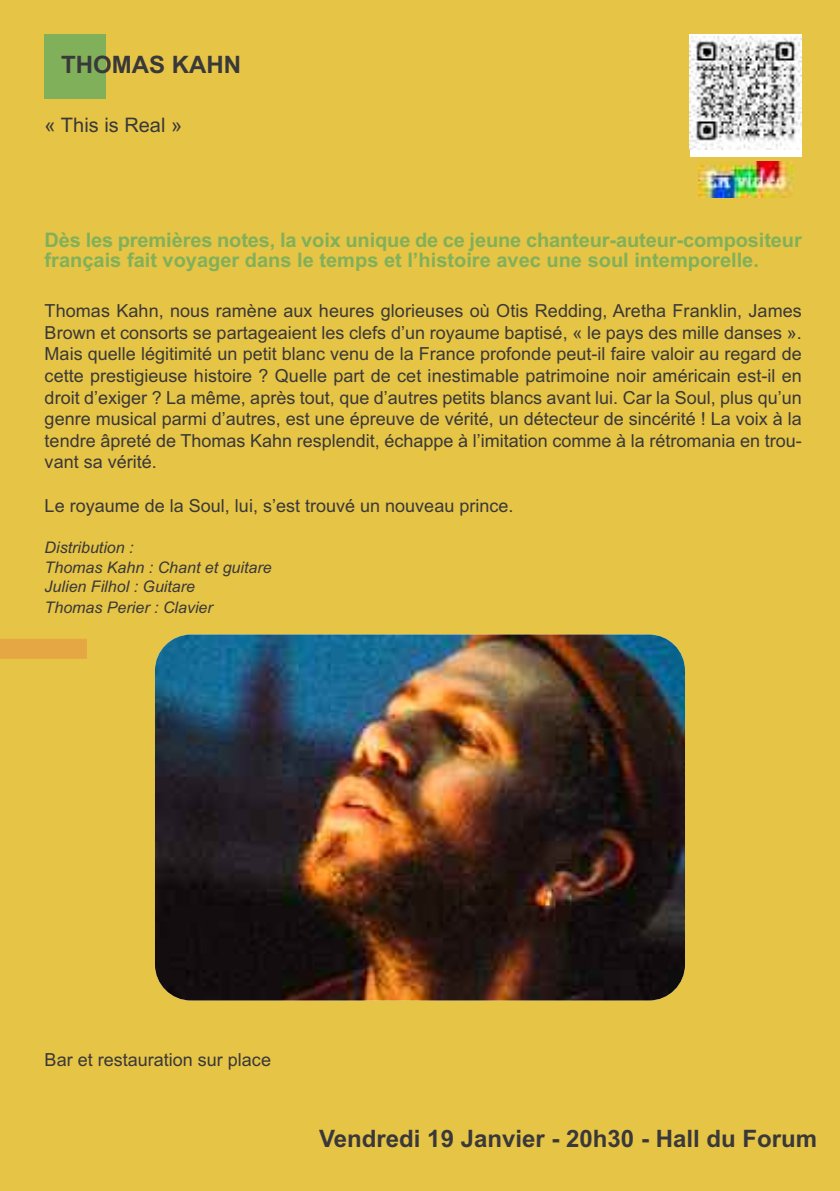
<style>
.page{position:relative;width:840px;height:1191px;background:#fff}
.page>*{position:absolute;margin:0;border:0;box-sizing:border-box;transform-origin:0 0}
.t1{font:700 24px "Arial";color:#39383a}
.t2{font:700 20px/20.4px "Arial";letter-spacing:-.005em;color:#81b05a}
.t3{font:20px "Arial";color:#39383a}
.t4{font:18px/21.6px "Arial";color:#39383a;text-align:justify}
.t5{font:italic 16px/19.6px "Arial";color:#39383a}
</style>
<div class="page">
<div style="left:0;top:0;width:839px;height:1191px;background:#e6c445"></div>
<div style="left:44px;top:35px;width:62px;height:64px;background:#81b05a"></div>
<img style="left:155px;top:634px;width:529px;height:366px;border-radius:36px">
<div style="left:689px;top:35px;width:112px;height:121px;background:#fff"></div>
<img style="left:689px;top:35px;width:112px;height:114px">
<img style="left:698px;top:162px;width:95px;height:36px">
<div style="left:0;top:639px;width:87px;height:20px;background:#e5a644"></div>
<h1 class="t1" style="left:61px;top:51px;width:181px">THOMAS KAHN</h1>
<p class="t3" style="left:45px;top:113px;width:139px">« This is Real »</p>
<p class="t2" style="left:45px;top:230px;width:758px">Dès les premières notes, la voix unique de ce jeune chanteur-auteur-compositeur français fait voyager dans le temps et l’histoire avec une soul intemporelle.</p>
<p class="t4" style="left:45px;top:300px;width:758px">Thomas Kahn, nous ramène aux heures glorieuses où Otis Redding, Aretha Franklin, James Brown et consorts se partageaient les clefs d’un royaume baptisé, « le pays des mille danses ».<br>Mais quelle légitimité un petit blanc venu de la France profonde peut-il faire valoir au regard de cette prestigieuse histoire ? Quelle part de cet inestimable patrimoine noir américain est-il en droit d’exiger ? La même, après tout, que d’autres petits blancs avant lui. Car la Soul, plus qu’un genre musical parmi d’autres, est une épreuve de vérité, un détecteur de sincérité ! La voix à la tendre âpreté de Thomas Kahn resplendit, échappe à l’imitation comme à la rétromania en trou&shy;vant sa vérité.</p>
<p class="t4" style="left:45px;top:495px;width:470px">Le royaume de la Soul, lui, s’est trouvé un nouveau prince.</p>
<p class="t5" style="left:45px;top:538px;width:228px">Distribution :<br>Thomas Kahn : Chant et guitare<br>Julien Filhol : Guitare<br>Thomas Perier : Clavier</p>
<p class="t4" style="left:45px;top:1049px;width:228px">Bar et restauration sur place</p>
<h1 class="t1" style="left:319px;top:1124px;width:499px">Vendredi 19 Janvier - 20h30 - Hall du Forum</h1>
</div>
